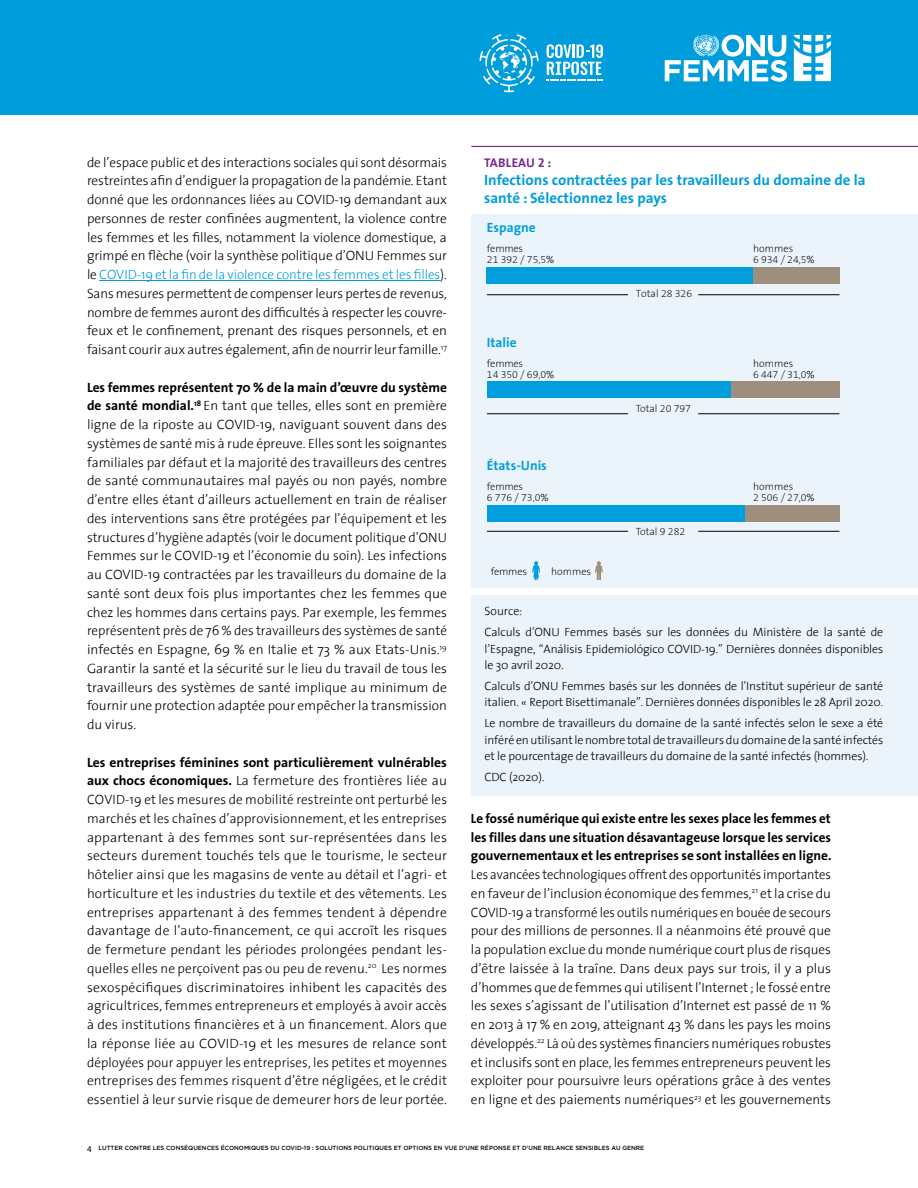
<style>
.page{position:relative;width:918px;height:1188px;background:#fff}
.page>*{position:absolute;margin:0;border:0;box-sizing:border-box;transform-origin:0 0}
.t1{font:700 15px/18px "The Sans";color:#009ddc}
.t2{font:300 13.5px/18.8px "The Sans";color:#000;text-align:justify}
.t3{font:300 13.5px/18.8px "The Sans";color:#000;text-align:justify;scale:.94 1}
.t4{font:700 13.5px/18.8px "The Sans";color:#000;text-align:justify;scale:.96 1}
.t5{font:700 13.5px "The Sans B7";color:#009ddc}
.t6{font:12.75px "The Sans Bold Caps";letter-spacing:.015em;color:#78288b}
.t7{font:300 12px/16.5px "The Sans";letter-spacing:-.01em;color:#000}
.t8{font:200 10.5px/10.5px "The Sans B2";color:#000}
.t9{font:200 10.5px/10.5px "The Sans B2";letter-spacing:-.02em;color:#000}
.t10{font:500 6px "Gotham";color:#000}
.s1{color:#009ddc}
.s2{font-weight:700}
.s3{font-family:"The Sans";font-weight:300}
.s4{font-family:"Myriad Pro";font-weight:400;font-size:9px}
</style>
<div class="page">
<div style="left:0;top:0;width:918px;height:115px;background:#009ddc"></div>
<svg style="left:665px;top:34px;width:122px;height:48px"></svg>
<svg style="left:794px;top:35px;width:37px;height:46px"></svg>
<svg style="left:480px;top:34px;width:59px;height:58px"></svg>
<svg style="left:546px;top:44px;width:57px;height:37px"></svg>
<div style="left:471px;top:214px;width:447px;height:374px;background:#ecf4fb"></div>
<svg style="left:532px;top:561px;width:8px;height:19px"></svg>
<svg style="left:595px;top:561px;width:8px;height:19px"></svg>
<div style="left:753px;top:267px;width:86px;height:16px;background:#9e8e7d"></div>
<div style="left:487px;top:267px;width:266px;height:16px;background:#009edd"></div>
<hr style="left:487px;top:294px;width:141px;height:1px;background:#000">
<hr style="left:698px;top:294px;width:141px;height:1px;background:#000">
<hr style="left:487px;top:413px;width:141px;height:1px;background:#000">
<hr style="left:698px;top:413px;width:141px;height:1px;background:#000">
<hr style="left:487px;top:531px;width:141px;height:1px;background:#000">
<hr style="left:698px;top:531px;width:141px;height:1px;background:#000">
<div style="left:730px;top:381px;width:109px;height:17px;background:#9e8e7d"></div>
<div style="left:487px;top:381px;width:243px;height:17px;background:#009edd"></div>
<div style="left:744px;top:505px;width:95px;height:17px;background:#9e8e7d"></div>
<div style="left:487px;top:505px;width:257px;height:17px;background:#009edd"></div>
<hr style="left:99px;top:280px;width:341px;height:1px;background:#009ddc">
<hr style="left:471px;top:146px;width:447px;height:1px;background:#78288b">
<div style="left:472px;top:595px;width:446px;height:201px;background:#ecf4fb"></div>
<p class="t2" style="left:87px;top:152px;width:362px">de l’espace public et des interactions sociales qui sont désormais restreintes afin d’endiguer la propagation de la pandémie. Etant donné que les ordonnances liées au COVID-19 demandant aux personnes de rester confinées augmentent, la violence contre les femmes et les filles, notamment la violence domestique, a grimpé en flèche (voir la synthèse politique d’ONU Femmes sur le <span class="s1">COVID-19 et la fin de la violence contre les femmes et les filles</span>).<br>Sans mesures permettent de compenser leurs pertes de revenus, nombre de femmes auront des difficultés à respecter les couvre&shy;feux et le confinement, prenant des risques personnels, et en faisant courir aux autres également, afin de nourrir leur famille.<sup>17</sup></p>
<p class="t2" style="left:87px;top:377px;width:362px"><span class="s2">Les femmes représentent 70 % de la main d’œuvre du système de santé mondial.</span><sup>18</sup> En tant que telles, elles sont en première ligne de la riposte au COVID-19, naviguant souvent dans des systèmes de santé mis à rude épreuve. Elles sont les soignantes familiales par défaut et la majorité des travailleurs des centres de santé communautaires mal payés ou non payés, nombre d’entre elles étant d’ailleurs actuellement en train de réaliser des interventions sans être protégées par l’équipement et les structures d’hygiène adaptés (voir le document politique d’ONU Femmes sur le COVID-19 et l’économie du soin). Les infections au COVID-19 contractées par les travailleurs du domaine de la santé sont deux fois plus importantes chez les femmes que chez les hommes dans certains pays. Par exemple, les femmes représentent près de 76 % des travailleurs des systèmes de santé infectés en Espagne, 69 % en Italie et 73 % aux Etats-Unis.<sup>19<br></sup>Garantir la santé et la sécurité sur le lieu du travail de tous les travailleurs des systèmes de santé implique au minimum de fournir une protection adaptée pour empêcher la transmission du virus.</p>
<p class="t2" style="left:87px;top:752px;width:362px"><span class="s2">Les entreprises féminines sont particulièrement vulnérables aux chocs économiques.</span> La fermeture des frontières liée au COVID-19 et les mesures de mobilité restreinte ont perturbé les marchés et les chaînes d’approvisionnement, et les entreprises appartenant à des femmes sont sur-représentées dans les secteurs durement touchés tels que le tourisme, le secteur hôtelier ainsi que les magasins de vente au détail et l’agri- et horticulture et les industries du textile et des vêtements. Les entreprises appartenant à des femmes tendent à dépendre davantage de l’auto-financement, ce qui accroît les risques de fermeture pendant les périodes prolongées pendant les&shy;quelles elles ne perçoivent pas ou peu de revenu.<sup>20</sup> Les normes sexospécifiques discriminatoires inhibent les capacités des agricultrices, femmes entrepreneurs et employés à avoir accès à des institutions financières et à un financement. Alors que la réponse liée au COVID-19 et les mesures de relance sont déployées pour appuyer les entreprises, les petites et moyennes entreprises des femmes risquent d’être négligées, et le crédit essentiel à leur survie risque de demeurer hors de leur portée.</p>
<p class="t6" style="left:484px;top:152px;width:69px">TABLEAU 2 :</p>
<p class="t1" style="left:484px;top:170px;width:383px">Infections contractées par les travailleurs du domaine de la santé : Sélectionnez les pays</p>
<p class="t5" style="left:487px;top:220px;width:50px">Espagne</p>
<p class="t9" style="left:487px;top:244px;width:69px">femmes<br>21 392 / 75,5<span class="s3">%</span></p>
<p class="t8" style="left:753px;top:244px;width:63px">hommes<br>6 934 / 24,5 <span class="s3">%</span></p>
<p class="t8" style="left:636px;top:289px;width:58px">Total 28 326</p>
<p class="t5" style="left:487px;top:335px;width:31px">Italie</p>
<p class="t9" style="left:487px;top:359px;width:69px">femmes<br>14 350 / 69,0 <span class="s3">%</span></p>
<p class="t8" style="left:753px;top:359px;width:63px">hommes<br>6 447 / 31,0<span class="s3">%</span></p>
<p class="t8" style="left:636px;top:403px;width:57px">Total 20 797</p>
<p class="t5" style="left:487px;top:459px;width:61px">États-Unis</p>
<p class="t9" style="left:487px;top:482px;width:63px">femmes<br>6 776 / 73,0<span class="s3">%</span></p>
<p class="t8" style="left:753px;top:482px;width:63px">hommes<br>2 506 / 27,0<span class="s3">%</span></p>
<p class="t8" style="left:636px;top:527px;width:51px">Total 9 282</p>
<p class="t8" style="left:491px;top:567px;width:38px">femmes</p>
<p class="t8" style="left:551px;top:567px;width:42px">hommes</p>
<p class="t7" style="left:485px;top:601px;width:400px;line-height:20.7px">Source:<br>Calculs d’ONU Femmes basés sur les données du Ministère de la santé de</p>
<p class="t7" style="left:485px;top:640px;width:400px">l’Espagne, “Análisis Epidemiológico COVID-19.” Dernières données disponibles le 30 avril 2020.</p>
<p class="t7" style="left:485px;top:677px;width:400px">Calculs d’ONU Femmes basés sur les données de l’Institut supérieur de santé italien. « Report Bisettimanale”. Dernières données disponibles le 28 April 2020.</p>
<p class="t7" style="left:485px;top:714px;width:400px;text-align:justify">Le nombre de travailleurs du domaine de la santé infectés selon le sexe a été inféré en utilisant le nombre total de travailleurs du domaine de la santé infectés et le pourcentage de travailleurs du domaine de la santé infectés (hommes).</p>
<p class="t7" style="left:485px;top:768px;width:62px">CDC (2020).</p>
<p class="t4" style="left:471px;top:808px;width:377px">Le fossé numérique qui existe entre les sexes place les femmes et les filles dans une situation désavantageuse lorsque les services gouvernementaux et les entreprises se sont installées en ligne.</p>
<p class="t3" style="left:471px;top:865px;width:384px">Les avancées technologiques offrent des opportunités importantes en faveur de l’inclusion économique des femmes,<sup>21</sup> et la crise du COVID-19 a transformé les outils numériques en bouée de secours pour des millions de personnes. Il a néanmoins été prouvé que la population exclue du monde numérique court plus de risques d’être laissée à la traîne. Dans deux pays sur trois, il y a plus d’hommes que de femmes qui utilisent l’Internet ; le fossé entre les sexes s’agissant de l’utilisation d’Internet est passé de 11 % en 2013 à 17 % en 2019, atteignant 43 % dans les pays les moins développés.<sup>22</sup> Là où des systèmes financiers numériques robustes et inclusifs sont en place, les femmes entrepreneurs peuvent les exploiter pour poursuivre leurs opérations grâce à des ventes en ligne et des paiements numériques<sup>23</sup> et les gouvernements</p>
<p class="t10" style="left:87px;top:1144px;width:559px"><span class="s4">4</span> LUTTER CONTRE LES CONSÉQUENCES ÉCONOMIQUES DU COVID-19 : SOLUTIONS POLITIQUES ET OPTIONS EN VUE D’UNE RÉPONSE ET D’UNE RELANCE SENSIBLES AU GENRE</p>
</div>
